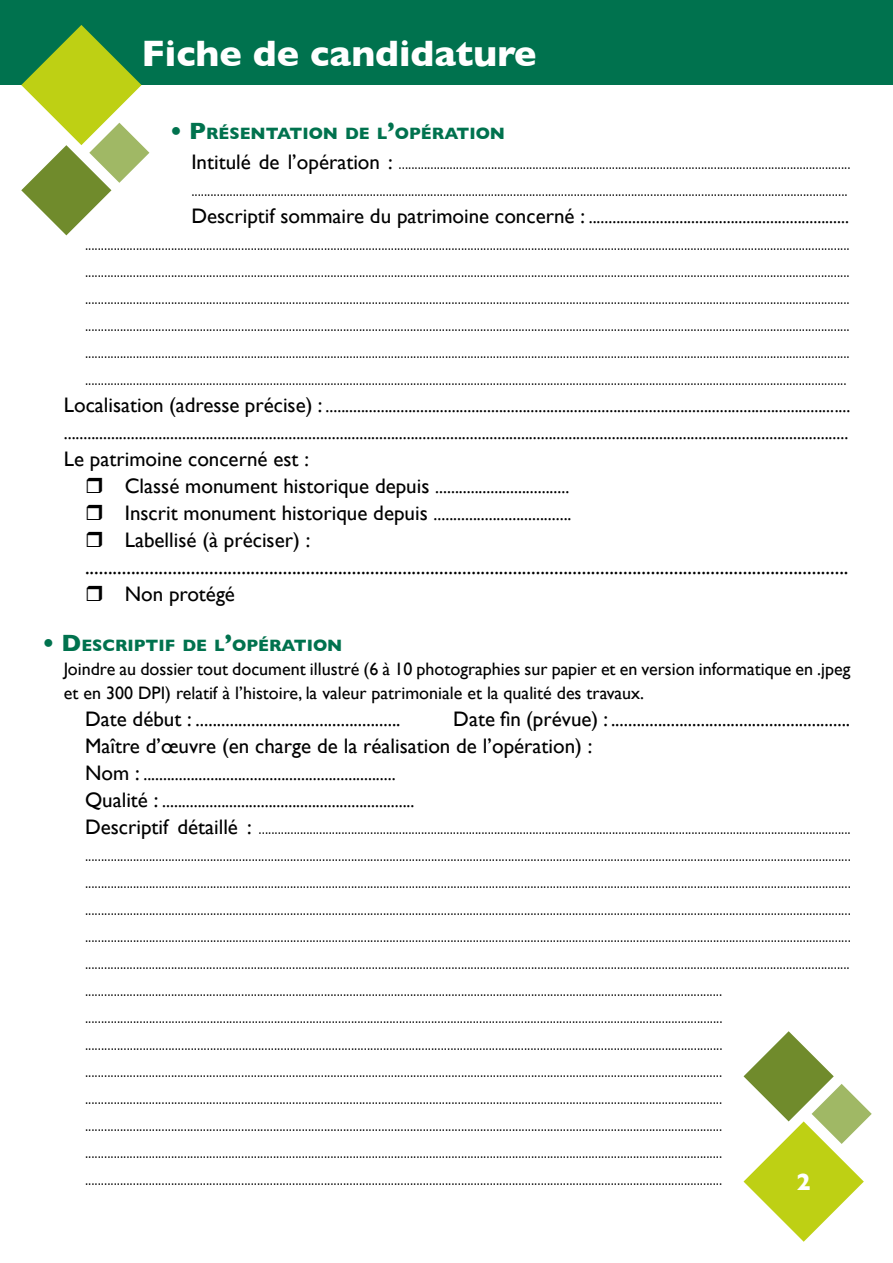
<style>
.page{position:relative;width:893px;height:1263px;background:#fff}
.page>*{position:absolute;margin:0;border:0;box-sizing:border-box;transform-origin:0 0}
.t1{font:700 37.5px "Gill Sans";color:#fff}
.t2{font:700 24px "Gill Sans";color:#fff}
.t3{font:21px "Gill Sans";color:#000}
.t4{font:19.5px "Gill Sans";color:#000}
.t5{font:300 18px/27px "Gill Sans";color:#000;text-align:right}
.t6{font:18px/27px "Gill Sans";color:#000}
.t7{font:700 16.8px "Gill Sans";color:#00724e}
.s1{font-size:24px}
.s2{font-weight:400;font-size:21px}
.s3{font-weight:400}
.s4{font-size:21px}
</style>
<div class="page">
<div style="left:0;top:0;width:893px;height:85px;background:#00724e"></div>
<svg style="left:21px;top:25px;width:128px;height:210px"></svg>
<svg style="left:743px;top:1031px;width:129px;height:211px"></svg>
<h1 class="t1" style="left:142px;top:24px;width:397px">Fiche de candidature</h1>
<p class="t7" style="left:170px;top:120px;width:337px"><span class="s1">•</span> <span class="s1">P</span>RÉSENTATION DE L<span class="s1">’</span>OPÉRATION</p>
<p class="t5" style="left:64px;top:149px;width:788px"><span class="s2">Intitulé de l’opération :</span> .............................................................................................................................................. ..............................................................................................................................................................................................................<br><span class="s2">Descriptif sommaire du patrimoine concerné :</span> <span class="s3">.................................................................. </span>................................................................................................................................................................................................................................................ ................................................................................................................................................................................................................................................ ................................................................................................................................................................................................................................................ ................................................................................................................................................................................................................................................ ................................................................................................................................................................................................................................................ ...............................................................................................................................................................................................................................................<br><span class="s2">Localisation (adresse précise) :</span> <span class="s3">..................................................................................................................................... .......................................................................................................................................................................................................</span></p>
<p class="t3" style="left:64px;top:447px;width:247px">Le patrimoine concerné est :</p>
<p class="t6" style="left:125px;top:473px;width:448px"><span class="s4">Classé monument historique depuis</span> ..................................<br><span class="s4">Inscrit monument historique depuis</span> ...................................</p>
<p class="t3" style="left:125px;top:528px;width:187px">Labellisé (à préciser) :</p>
<p class="t3" style="left:85px;top:555px;width:765px">......................................................................................................................................................................</p>
<p class="t3" style="left:125px;top:582px;width:112px">Non protégé</p>
<p class="t7" style="left:43px;top:632px;width:301px"><span class="s1">•</span> <span class="s1">D</span>ESCRIPTIF DE L<span class="s1">’</span>OPÉRATION</p>
<p class="t6" style="left:64px;top:656px;width:788px;line-height:24px">Joindre au dossier tout document illustré (6 à 10 photographies sur papier et en version informatique en .jpeg et en 300 DPI) relatif à l’histoire, la valeur patrimoniale et la qualité des travaux.</p>
<p class="t4" style="left:85px;top:708px;width:317px"><span class="s4">Date début :</span> ................................................</p>
<p class="t4" style="left:453px;top:708px;width:398px"><span class="s4">Date fin (prévue) :</span> ........................................................</p>
<p class="t3" style="left:85px;top:733px;width:509px">Maître d’œuvre (en charge de la réalisation de l’opération) :</p>
<p class="t5" style="left:85px;top:759px;width:767px;text-align:left"><span class="s2">Nom :</span> <span class="s3">................................................................<br></span><span class="s2">Qualité :</span> <span class="s3">................................................................<br></span><span class="s2">Descriptif détaillé :</span> .......................................................................................................................................................................................... ............................................................................................................................................................................................................................................... ............................................................................................................................................................................................................................................... ............................................................................................................................................................................................................................................... ............................................................................................................................................................................................................................................... ................................................................................................................................................................................................................................................ ........................................................................................................................................................................................................ ....................................................................................................................................................................................................... ....................................................................................................................................................................................................... ........................................................................................................................................................................................................ ........................................................................................................................................................................................................ ........................................................................................................................................................................................................ ........................................................................................................................................................................................................ ........................................................................................................................................................................................................</p>
<h2 class="t2" style="left:796px;top:1163px;width:16px">2</h2>
</div>
